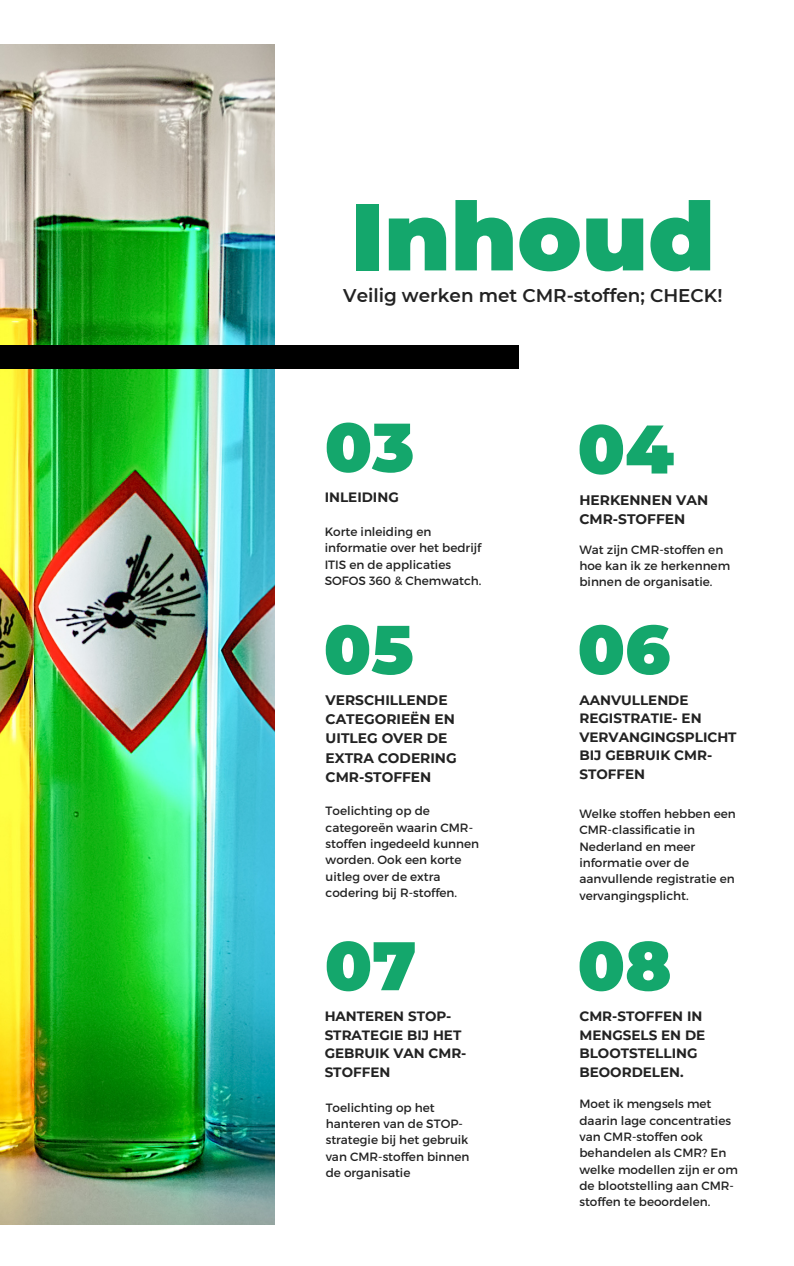
<style>
.page{position:relative;width:794px;height:1266px;background:#fff}
.page>*{position:absolute;margin:0;border:0;box-sizing:border-box;transform-origin:0 0}
.t1{font:900 94.8px "Montserrat";color:#14a76c}
.t2{font:900 68.55px "Montserrat";color:#14a76c}
.t3{font:600 18.38px "Montserrat";color:#222}
.t4{font:700 13.8px/19.1px "Montserrat";color:#222}
.t5{font:700 13.5px/18.6px "Montserrat";color:#222}
.t6{font:12px/16.4px "Montserrat";color:#222}
</style>
<div class="page">
<img style="left:0;top:45px;width:274px;height:1179px">
<div style="left:0;top:346px;width:518px;height:23px;background:#000"></div>
<h1 class="t1" style="left:350px;top:179px;width:365px">Inhoud</h1>
<h2 class="t3" style="left:343px;top:285px;width:380px">Veilig werken met CMR-stoffen; CHECK!</h2>
<p class="t2" style="left:324px;top:405px;width:91px">03</p>
<p class="t5" style="left:324px;top:488px;width:76px">INLEIDING</p>
<h3 class="t6" style="left:324px;top:523px;width:158px">Korte inleiding en informatie over het bedrijf<br>ITIS en de applicaties<br>SOFOS 360 &amp; Chemwatch.</h3>
<p class="t2" style="left:323px;top:607px;width:91px">05</p>
<p class="t4" style="left:325px;top:690px;width:132px">VERSCHILLENDE<br>CATEGORIEËN EN<br>UITLEG OVER DE<br>EXTRA CODERING<br>CMR-STOFFEN</p>
<h3 class="t6" style="left:325px;top:802px;width:155px">Toelichting op de categoreën waarin CMR&shy;stoffen ingedeeld kunnen worden. Ook een korte uitleg over de extra codering bij R-stoffen.</h3>
<p class="t2" style="left:324px;top:924px;width:93px">07</p>
<p class="t5" style="left:324px;top:1007px;width:143px">HANTEREN STOP-<br>STRATEGIE BIJ HET<br>GEBRUIK VAN CMR-<br>STOFFEN</p>
<h3 class="t6" style="left:325px;top:1098px;width:145px">Toelichting op het hanteren van de STOP&shy;strategie bij het gebruik van CMR-stoffen binnen de organisatie</h3>
<p class="t2" style="left:577px;top:407px;width:98px">04</p>
<p class="t4" style="left:579px;top:490px;width:130px">HERKENNEN VAN<br>CMR-STOFFEN</p>
<h3 class="t6" style="left:579px;top:540px;width:152px">Wat zijn CMR-stoffen en hoe kan ik ze herkennem binnen de organisatie.</h3>
<p class="t2" style="left:577px;top:607px;width:94px">06</p>
<p class="t5" style="left:579px;top:690px;width:159px">AANVULLENDE<br>REGISTRATIE- EN<br>VERVANGINGSPLICHT<br>BIJ GEBRUIK CMR-<br>STOFFEN</p>
<h3 class="t6" style="left:579px;top:805px;width:158px">Welke stoffen hebben een<br>CMR-classificatie in<br>Nederland en meer informatie over de aanvullende registratie en vervangingsplicht.</h3>
<p class="t2" style="left:577px;top:924px;width:95px">08</p>
<p class="t5" style="left:579px;top:1007px;width:127px">CMR-STOFFEN IN<br>MENGSELS EN DE<br>BLOOTSTELLING<br>BEOORDELEN.</p>
<h3 class="t6" style="left:579px;top:1095px;width:160px">Moet ik mengsels met daarin lage concentraties van CMR-stoffen ook behandelen als CMR? En welke modellen zijn er om de blootstelling aan CMR&shy;stoffen te beoordelen.</h3>
</div>
